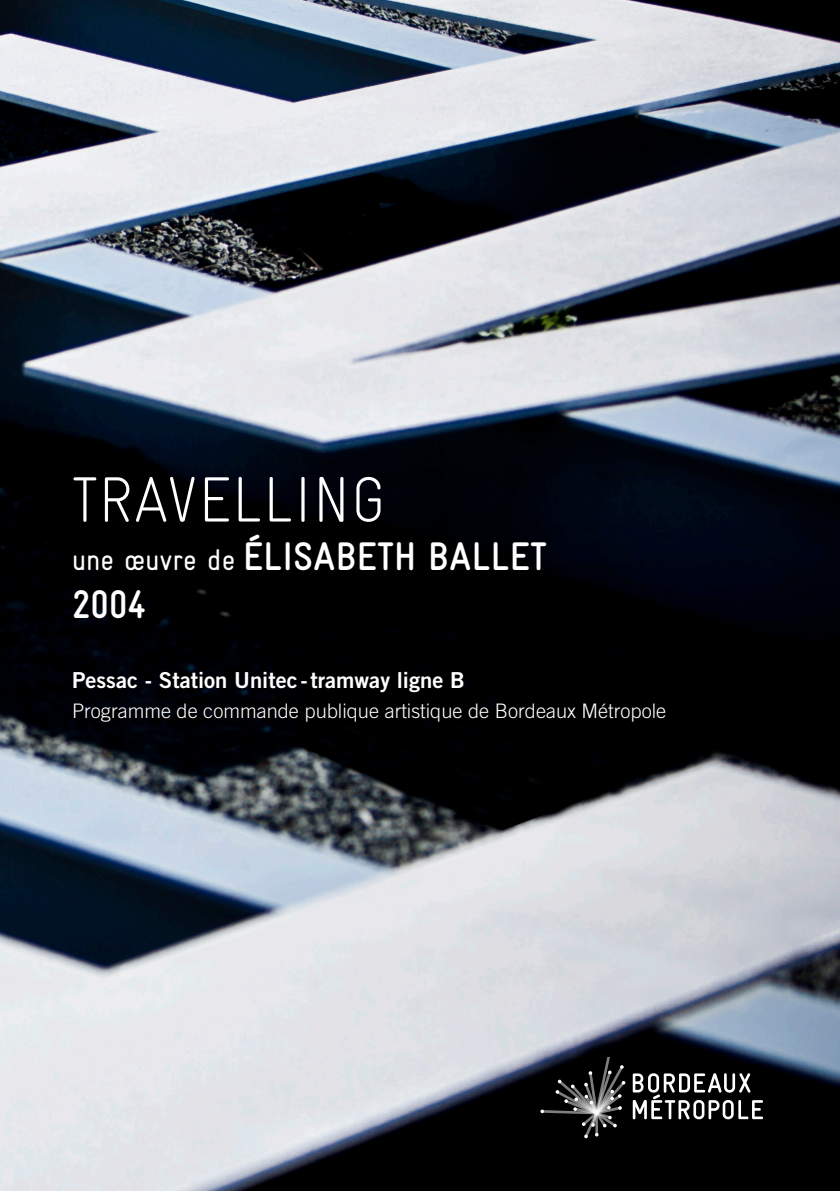
<style>
.page{position:relative;width:840px;height:1191px;background:#fff}
.page>*{position:absolute;margin:0;border:0;box-sizing:border-box;transform-origin:0 0}
.t1{font:300 64px "Gravur Condensed Pro";letter-spacing:.01em;color:#fff}
.t2{font:700 40px "Gravur Condensed Pro";letter-spacing:.01em;color:#fff}
.t3{font:22px "Trade Gothic Bold Two";color:#fff}
.t4{font:300 20px "Trade Gothic";color:#fff}
.s1{font-weight:400;font-size:30px}
</style>
<div class="page">
<img style="left:0;top:0;width:839px;height:1191px">
<svg style="left:632px;top:1073px;width:130px;height:46px"></svg>
<svg style="left:540px;top:1057px;width:85px;height:81px;background:#282829"></svg>
<p class="t1" style="left:72px;top:462px;width:315px">TRAVELLING</p>
<p class="t2" style="left:72px;top:534px;width:476px"><span class="s1">une œuvre de</span> ÉLISABETH BALLET</p>
<p class="t2" style="left:72px;top:582px;width:75px">2004</p>
<p class="t3" style="left:72px;top:667px;width:394px">Pessac - Station Unitec -tramway ligne B</p>
<p class="t4" style="left:72px;top:699px;width:595px">Programme de commande publique artistique de Bordeaux Métropole</p>
</div>
